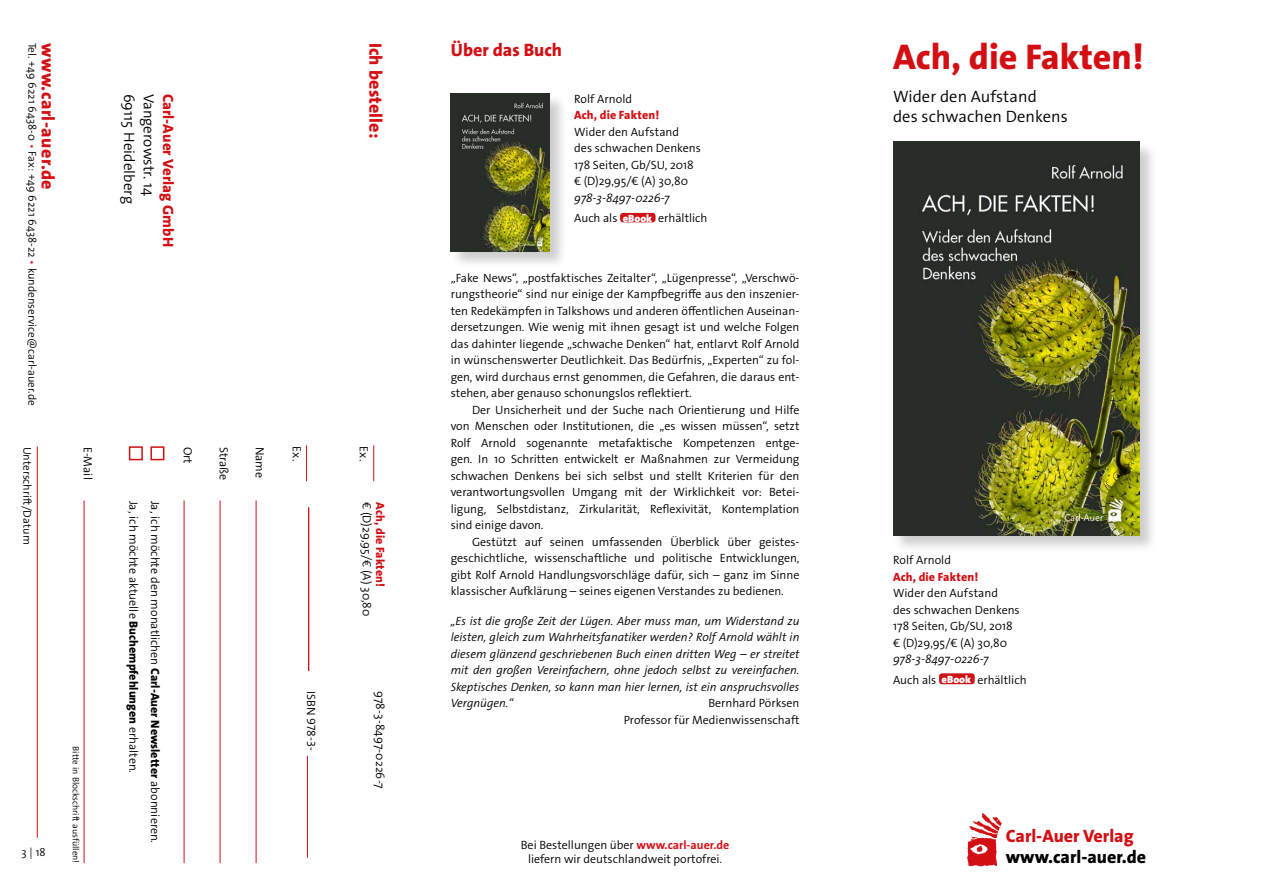
<style>
.page{position:relative;width:1263px;height:893px;background:#fff}
.page>*{position:absolute;margin:0;border:0;box-sizing:border-box;transform-origin:0 0}
.t1{font:800 36px "The Sans Os F";color:#d40f14}
.t2{font:800 18px "The Sans Os F";letter-spacing:.005em;color:#d40f14}
.t3{font:800 18px "The Sans Os F";color:#000}
.t4{font:800 18px "The Sans Os F";letter-spacing:.025em;color:#d40f14}
.t5{font:300 16.5px/19.8px "The Sans Os F";letter-spacing:.005em;color:#000}
.t6{font:300 15px "The Sans Os F";letter-spacing:.005em;color:#000}
.t7{font:800 15px "The Sans Os F";letter-spacing:.005em;color:#d40f14}
.t8{font:300 12px/16.5px "The Sans Os F";color:#000}
.t9{font:italic 300 12px/16.5px "The Sans Os F";color:#000}
.t10{font:800 12px "The Sans Os F";letter-spacing:.005em;color:#d40f14}
.t11{font:300 11.25px "The Sans Os F";color:#000}
.t12{font:300 9px "The Sans Os F";color:#000}
.s1{color:#d40f14}
.s2{font-weight:800}
.s3{font-style:normal}
.s4{font-weight:900;font-style:normal;font-size:10.5px;color:#fff}
.s5{font-weight:700;color:#d40f14}
</style>
<div class="page">
<div style="left:892px;top:141px;width:266px;height:412px;background:#000;opacity:.2"></div>
<img style="left:893px;top:142px;width:247px;height:393px">
<div style="left:939px;top:673px;width:36px;height:11px;background:#cd1316;border-radius:3px"></div>
<hr style="left:373px;top:445px;width:1px;height:36px;background:#d40f14">
<hr style="left:306px;top:445px;width:1px;height:36px;background:#d40f14">
<div style="left:450px;top:93px;width:117px;height:176px;background:#000;opacity:.2"></div>
<img style="left:451px;top:94px;width:99px;height:158px">
<div style="left:620px;top:213px;width:35px;height:9px;background:#cd1316;border-radius:3px"></div>
<img style="left:967px;top:812px;width:35px;height:55px">
<hr style="left:307px;top:756px;width:1px;height:102px;background:#d40f14">
<hr style="left:256px;top:500px;width:1px;height:363px;background:#d40f14">
<hr style="left:220px;top:500px;width:1px;height:363px;background:#d40f14">
<hr style="left:184px;top:500px;width:1px;height:363px;background:#d40f14">
<div style="left:150px;top:446px;width:14px;height:14px;border:2px solid #d40f14"></div>
<div style="left:129px;top:446px;width:14px;height:14px;border:2px solid #d40f14"></div>
<hr style="left:84px;top:500px;width:1px;height:363px;background:#d40f14">
<hr style="left:37px;top:446px;width:1px;height:392px;background:#d40f14">
<hr style="left:308px;top:507px;width:1px;height:164px;background:#d40f14">
<p class="t11" style="left:39px;top:43px;width:365px;rotate:90deg">Tel. +49 6221 6438-0 <span class="s1">•</span> Fax: +49 6221 6438-22 <span class="s1">•</span> kundenservice@carl-auer.de</p>
<h2 class="t4" style="left:60px;top:43px;width:149px;rotate:90deg">www.carl-auer.de</h2>
<h2 class="t2" style="left:387px;top:43px;width:97px;rotate:90deg">Ich bestelle:</h2>
<p class="t6" style="left:139px;top:94px;width:112px;rotate:90deg">69115 Heidelberg</p>
<p class="t6" style="left:158px;top:94px;width:104px;rotate:90deg">Vangerowstr. 14</p>
<p class="t7" style="left:178px;top:94px;width:155px;rotate:90deg">Carl-Auer Verlag GmbH</p>
<p class="t11" style="left:34px;top:446px;width:99px;rotate:90deg">Unterschrift/Datum</p>
<p class="t8" style="left:96px;top:446px;width:35px;rotate:90deg">E-Mail</p>
<p class="t11" style="left:21px;top:845px;width:26px">3 | 18</p>
<p class="t12" style="left:82px;top:746px;width:119px;rotate:90deg">Bitte in Blockschrift ausfüllen!</p>
<p class="t8" style="left:166px;top:500px;width:344px;line-height:21.6px;rotate:90deg">Ja, ich möchte den monatlichen <span class="s2">Carl-Auer Newsletter</span> abonnieren.<br>Ja, ich möchte aktuelle <span class="s2">Buchempfehlungen</span> erhalten.</p>
<p class="t8" style="left:196px;top:446px;width:19px;rotate:90deg">Ort</p>
<p class="t8" style="left:232px;top:446px;width:35px;rotate:90deg">Straße</p>
<p class="t8" style="left:268px;top:446px;width:33px;rotate:90deg">Name</p>
<p class="t8" style="left:305px;top:446px;width:16px;rotate:90deg">Ex.</p>
<p class="t8" style="left:372px;top:446px;width:16px;rotate:90deg">Ex.</p>
<p class="t8" style="left:319px;top:691px;width:61px;rotate:90deg">ISBN 978-3-</p>
<p class="t8" style="left:375px;top:502px;width:116px;rotate:90deg">€ (D)29,95/€ (A) 30,80</p>
<p class="t10" style="left:388px;top:502px;width:86px;rotate:90deg">Ach, die Fakten!</p>
<p class="t8" style="left:388px;top:691px;width:99px;rotate:90deg">978-3-8497-0226-7</p>
<h2 class="t2" style="left:451px;top:38px;width:113px">Über das Buch</h2>
<p class="t8" style="left:574px;top:90px;width:60px">Rolf Arnold</p>
<p class="t10" style="left:574px;top:107px;width:87px">Ach, die Fakten!</p>
<p class="t8" style="left:574px;top:123px;width:128px">Wider den Aufstand<br>des schwachen Denkens<br>178 Seiten, Gb/SU, 2018 € (D)29,95/€ (A) 30,80</p>
<p class="t9" style="left:574px;top:187px;width:135px;line-height:20.7px">978-3-8497-0226-7<br><span class="s3">Auch als</span> <span class="s4">eBook</span> <span class="s3">erhältlich</span></p>
<p class="t8" style="left:451px;top:270px;width:350px;text-align:justify">„Fake News“, „postfaktisches Zeitalter“, „Lügenpresse“, „Verschwö&shy;rungstheorie“ sind nur einige der Kampfbegriffe aus den inszenier&shy;ten Redekämpfen in Talkshows und anderen öffentlichen Auseinan&shy;dersetzungen. Wie wenig mit ihnen gesagt ist und welche Folgen das dahinter liegende „schwache Denken“ hat, entlarvt Rolf Arnold in wünschenswerter Deutlichkeit. Das Bedürfnis, „Experten“ zu fol&shy;gen, wird durchaus ernst genommen, die Gefahren, die daraus ent&shy;stehen, aber genauso schonungslos reflektiert.</p>
<p class="t8" style="left:451px;top:402px;width:350px;text-align:justify;text-indent:21px">Der Unsicherheit und der Suche nach Orientierung und Hilfe von Menschen oder Institutionen, die „es wissen müssen“, setzt Rolf Arnold sogenannte metafaktische Kompetenzen entge&shy;gen. In 10 Schritten entwickelt er Maßnahmen zur Vermeidung schwachen Denkens bei sich selbst und stellt Kriterien für den verantwortungsvollen Umgang mit der Wirklichkeit vor: Betei&shy;ligung, Selbstdistanz, Zirkularität, Reflexivität, Kontemplation sind einige davon.</p>
<p class="t8" style="left:451px;top:534px;width:350px;text-align:justify;text-indent:21px">Gestützt auf seinen umfassenden Überblick über geistes&shy;geschichtliche, wissenschaftliche und politische Entwicklungen, gibt Rolf Arnold Handlungsvorschläge dafür, sich – ganz im Sinne klassischer Aufklärung – seines eigenen Verstandes zu bedienen.</p>
<p class="t9" style="left:451px;top:612px;width:350px;text-align:justify">„Es ist die große Zeit der Lügen. Aber muss man, um Widerstand zu leisten, gleich zum Wahrheitsfanatiker werden? Rolf Arnold wählt in diesem glänzend geschriebenen Buch einen dritten Weg – er streitet mit den großen Vereinfachern, ohne jedoch selbst zu vereinfachen.<br>Skeptisches Denken, so kann man hier lernen, ist ein anspruchsvolles Vergnügen.“</p>
<p class="t8" style="left:624px;top:695px;width:177px;text-align:right">Bernhard Pörksen<br>Professor für Medienwissenschaft</p>
<p class="t8" style="left:521px;top:838px;width:210px;line-height:14.4px;text-align:center">Bei Bestellungen über <span class="s5">www.carl-auer.de </span>liefern wir deutschlandweit portofrei.</p>
<h1 class="t1" style="left:893px;top:34px;width:252px">Ach, die Fakten!</h1>
<h3 class="t5" style="left:893px;top:86px;width:176px">Wider den Aufstand<br>des schwachen Denkens</h3>
<p class="t8" style="left:893px;top:552px;width:60px">Rolf Arnold</p>
<p class="t10" style="left:893px;top:569px;width:87px">Ach, die Fakten!</p>
<p class="t8" style="left:893px;top:585px;width:128px">Wider den Aufstand<br>des schwachen Denkens<br>178 Seiten, Gb/SU, 2018 € (D)29,95/€ (A) 30,80</p>
<p class="t9" style="left:893px;top:649px;width:135px;line-height:20.7px">978-3-8497-0226-7<br><span class="s3">Auch als</span> <span class="s4">eBook</span> <span class="s3">erhältlich</span></p>
<h2 class="t2" style="left:1006px;top:824px;width:129px">Carl-Auer Verlag</h2>
<h2 class="t3" style="left:1006px;top:846px;width:142px">www.carl-auer.de</h2>
</div>
